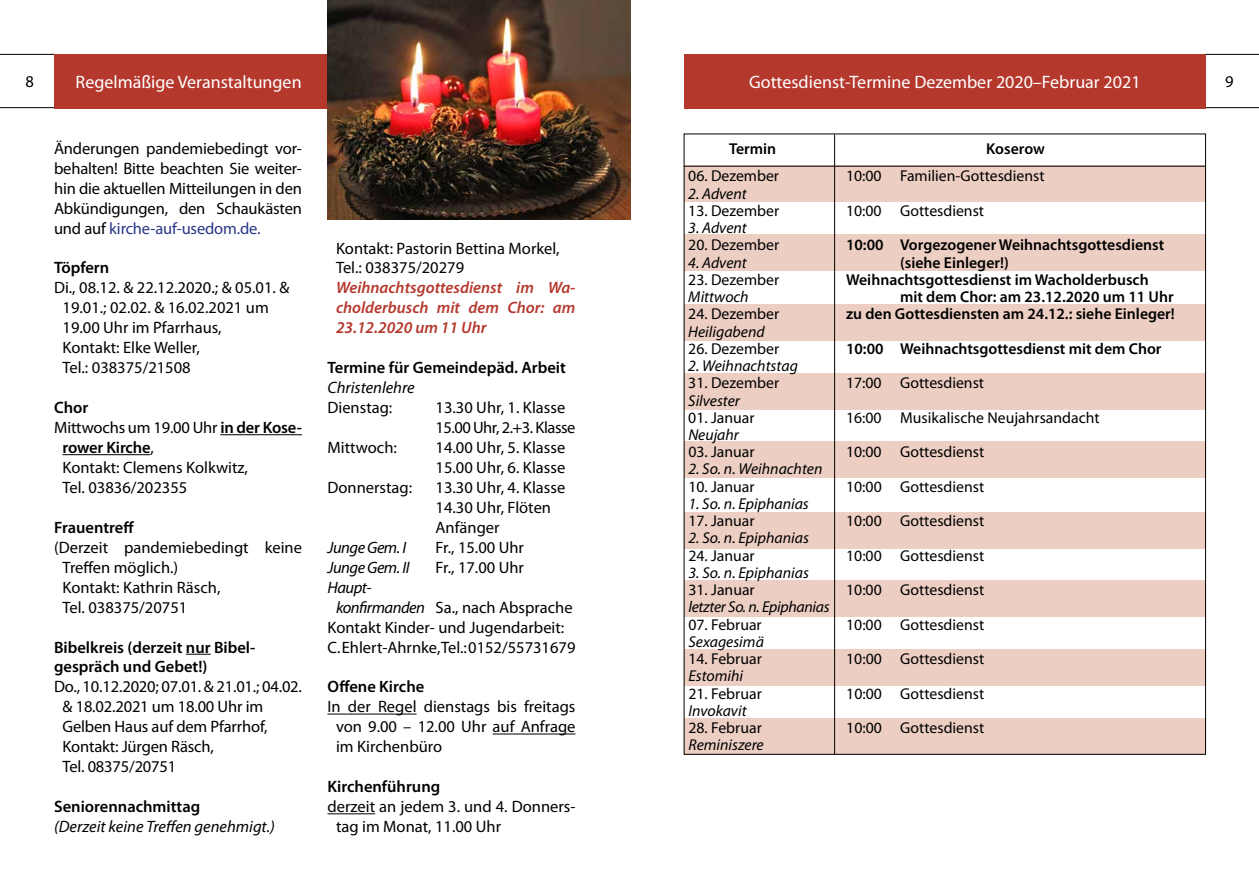
<style>
.page{position:relative;width:1259px;height:893px;background:#fff}
.page>*{position:absolute;margin:0;border:0;box-sizing:border-box;transform-origin:0 0}
.t1{font:18px "Myriad Pro";color:#fff}
.t2{font:16.5px/20px "Myriad Pro";color:#000}
.t3{font:600 16.5px/20px "Myriad Pro";color:#000}
.t4{font:italic 600 16.5px/20px "Myriad Pro";color:#b5382d;text-align:justify}
.t5{font:italic 16.5px "Myriad Pro";color:#000}
.t6{font:italic 16.5px "Myriad Pro";letter-spacing:-.03em;color:#000}
.t7{font:15.75px "Myriad Pro";color:#000}
.t8{font:600 15.75px "Myriad Pro";color:#000}
.t9{font:italic 15.75px "Myriad Pro";color:#000}
.t10{font:italic 15.75px "Myriad Pro";letter-spacing:-.02em;color:#000}
.s1{color:#283583}
.s2{font-weight:600}
.s3{font-weight:400}
.s4{font-style:italic}
</style>
<div class="page">
<div style="left:54px;top:54px;width:521px;height:54px;background:#b5382d"></div>
<hr style="left:0;top:54px;width:54px;height:1px;background:#000">
<hr style="left:0;top:107px;width:54px;height:1px;background:#000">
<hr style="left:1205px;top:54px;width:54px;height:1px;background:#000">
<hr style="left:1205px;top:107px;width:54px;height:1px;background:#000">
<div style="left:684px;top:166px;width:521px;height:36px;background:#eccec3"></div>
<hr style="left:220px;top:434px;width:82px;height:1px;background:#000">
<hr style="left:63px;top:454px;width:87px;height:1px;background:#000">
<svg style="left:186px;top:654px;width:25px;height:1px"></svg>
<hr style="left:327px;top:714px;width:89px;height:1px;background:#000">
<hr style="left:492px;top:734px;width:83px;height:1px;background:#000">
<hr style="left:327px;top:813px;width:48px;height:1px;background:#000">
<img style="left:327px;top:0;width:303px;height:219px">
<div style="left:684px;top:441px;width:522px;height:36px;background:#eccec3"></div>
<div style="left:684px;top:373px;width:522px;height:36px;background:#eccec3"></div>
<div style="left:684px;top:512px;width:522px;height:37px;background:#eccec3"></div>
<div style="left:684px;top:581px;width:522px;height:36px;background:#eccec3"></div>
<div style="left:684px;top:650px;width:522px;height:36px;background:#eccec3"></div>
<div style="left:684px;top:718px;width:522px;height:37px;background:#eccec3"></div>
<div style="left:684px;top:305px;width:521px;height:36px;background:#eccec3"></div>
<div style="left:684px;top:235px;width:521px;height:36px;background:#eccec3"></div>
<div style="left:684px;top:54px;width:521px;height:54px;background:#b5382d"></div>
<hr style="left:834px;top:134px;width:1px;height:621px;background:#000">
<hr style="left:684px;top:166px;width:522px;height:1px;background:#000">
<p class="t2" style="left:26px;top:71px;width:10px">8</p>
<p class="t1" style="left:76px;top:71px;width:227px">Regelmäßige Veranstaltungen</p>
<p class="t2" style="left:1225px;top:71px;width:10px">9</p>
<p class="t1" style="left:749px;top:71px;width:393px">Gottesdienst-Termine Dezember 2020–Februar 2021</p>
<p class="t2" style="left:54px;top:138px;width:249px;text-align:justify">Änderungen pandemiebedingt vor&shy;behalten! Bitte beachten Sie weiter&shy;hin die aktuellen Mitteilungen in den Abkündigungen, den Schaukästen und auf <span class="s1">kirche-auf-usedom.de.</span></p>
<p class="t3" style="left:54px;top:258px;width:57px">Töpfern</p>
<p class="t2" style="left:63px;top:278px;width:228px;text-indent:-9px">Di., 08.12. &amp; 22.12.2020.; &amp; 05.01. &amp;<br>19.01.; 02.02. &amp; 16.02.2021 um<br>19.00 Uhr im Pfarrhaus,<br>Kontakt: Elke Weller,<br>Tel.: 038375/21508</p>
<p class="t3" style="left:54px;top:397px;width:36px">Chor</p>
<p class="t2" style="left:54px;top:417px;width:249px">Mittwochs um 19.00 Uhr <span class="s2">in der Kose-</span></p>
<p class="t3" style="left:63px;top:437px;width:93px">rower Kirche<span class="s3">,</span></p>
<p class="t2" style="left:63px;top:457px;width:187px">Kontakt: Clemens Kolkwitz,</p>
<p class="t2" style="left:63px;top:477px;width:126px">Tel. 03836/202355</p>
<p class="t3" style="left:54px;top:517px;width:82px">Frauentreff</p>
<p class="t2" style="left:63px;top:537px;width:241px;text-indent:-8px">(Derzeit pandemiebedingt keine<br>Treffen möglich.)<br>Kontakt: Kathrin Räsch,<br>Tel. 038375/20751</p>
<p class="t3" style="left:54px;top:637px;width:203px">Bibelkreis (derzeit nur Bibel&shy;gespräch und Gebet!)</p>
<p class="t2" style="left:63px;top:677px;width:241px;text-indent:-8px">Do., 10.12.2020; 07.01. &amp; 21.01.; 04.02. &amp; 18.02.2021 um 18.00 Uhr im<br>Gelben Haus auf dem Pfarrhof,<br>Kontakt: Jürgen Räsch,<br>Tel. 08375/20751</p>
<p class="t3" style="left:54px;top:796px;width:148px">Seniorennachmittag</p>
<p class="t5" style="left:54px;top:816px;width:222px">(Derzeit keine Treffen genehmigt.)</p>
<p class="t2" style="left:336px;top:238px;width:225px">Kontakt: Pastorin Bettina Morkel,<br>Tel.: 038375/20279</p>
<p class="t4" style="left:336px;top:277px;width:241px">Weihnachtsgottesdienst im Wa&shy;cholderbusch mit dem Chor: am 23.12.2020 um 11 Uhr</p>
<p class="t3" style="left:327px;top:357px;width:240px">Termine für Gemeindepäd. Arbeit</p>
<p class="t5" style="left:327px;top:377px;width:89px">Christenlehre</p>
<p class="t2" style="left:327px;top:397px;width:66px">Dienstag:</p>
<p class="t2" style="left:435px;top:397px;width:141px">13.30 Uhr, 1. Klasse<br>15.00 Uhr, 2.+3. Klasse</p>
<p class="t2" style="left:327px;top:437px;width:71px">Mittwoch:</p>
<p class="t2" style="left:435px;top:437px;width:131px">14.00 Uhr, 5. Klasse<br>15.00 Uhr, 6. Klasse</p>
<p class="t2" style="left:327px;top:477px;width:86px">Donnerstag:</p>
<p class="t2" style="left:435px;top:477px;width:131px">13.30 Uhr, 4. Klasse<br>14.30 Uhr, Flöten<br>Anfänger</p>
<p class="t6" style="left:327px;top:537px;width:80px">Junge Gem. I</p>
<p class="t2" style="left:435px;top:537px;width:90px">Fr., 15.00 Uhr</p>
<p class="t6" style="left:327px;top:557px;width:83px">Junge Gem. II</p>
<p class="t2" style="left:435px;top:557px;width:90px">Fr., 17.00 Uhr</p>
<p class="t5" style="left:327px;top:577px;width:46px">Haupt-</p>
<p class="t2" style="left:336px;top:597px;width:238px"><span class="s4">konfirmanden</span> Sa., nach Absprache</p>
<p class="t2" style="left:327px;top:617px;width:238px">Kontakt Kinder- und Jugendarbeit:</p>
<p class="t2" style="left:327px;top:637px;width:249px">C. Ehlert-Ahrnke, Tel.: 0152/55731679</p>
<p class="t3" style="left:327px;top:676px;width:98px">Offene Kirche</p>
<p class="t2" style="left:336px;top:697px;width:241px;text-align:justify;text-indent:-8px">In der Regel dienstags bis freitags von 9.00 – 12.00 Uhr auf Anfrage im Kirchenbüro</p>
<p class="t3" style="left:327px;top:776px;width:114px">Kirchenführung</p>
<p class="t2" style="left:336px;top:796px;width:241px;text-indent:-8px">derzeit an jedem 3. und 4. Donners&shy;tag im Monat, 11.00 Uhr</p>
<p class="t8" style="left:729px;top:139px;width:49px">Termin</p>
<p class="t8" style="left:986px;top:139px;width:60px">Koserow</p>
<p class="t7" style="left:688px;top:166px;width:92px">06. Dezember</p>
<p class="t7" style="left:846px;top:166px;width:200px">10:00 Familien-Gottesdienst</p>
<p class="t9" style="left:688px;top:184px;width:60px">2. Advent</p>
<p class="t7" style="left:688px;top:201px;width:92px">13. Dezember</p>
<p class="t7" style="left:846px;top:201px;width:140px">10:00 Gottesdienst</p>
<p class="t9" style="left:688px;top:218px;width:60px">3. Advent</p>
<p class="t7" style="left:688px;top:235px;width:92px">20. Dezember</p>
<p class="t8" style="left:846px;top:235px;width:320px">10:00 Vorgezogener Weihnachtsgottesdienst</p>
<p class="t9" style="left:688px;top:252px;width:60px">4. Advent</p>
<p class="t8" style="left:900px;top:252px;width:110px">(siehe Einleger!)</p>
<p class="t7" style="left:688px;top:270px;width:92px">23. Dezember</p>
<p class="t8" style="left:846px;top:269px;width:304px">Weihnachtsgottesdienst im Wacholderbusch</p>
<p class="t9" style="left:688px;top:287px;width:62px">Mittwoch</p>
<p class="t8" style="left:900px;top:287px;width:275px">mit dem Chor: am 23.12.2020 um 11 Uhr</p>
<p class="t7" style="left:688px;top:304px;width:92px">24. Dezember</p>
<p class="t8" style="left:846px;top:304px;width:330px">zu den Gottesdiensten am 24.12.: siehe Einleger!</p>
<p class="t9" style="left:688px;top:321px;width:78px">Heiligabend</p>
<p class="t7" style="left:688px;top:339px;width:92px">26. Dezember</p>
<p class="t8" style="left:846px;top:338px;width:317px">10:00 Weihnachtsgottesdienst mit dem Chor</p>
<p class="t9" style="left:688px;top:356px;width:111px">2. Weihnachtstag</p>
<p class="t7" style="left:688px;top:373px;width:92px">31. Dezember</p>
<p class="t7" style="left:846px;top:373px;width:140px">17:00 Gottesdienst</p>
<p class="t9" style="left:688px;top:390px;width:53px">Silvester</p>
<p class="t7" style="left:688px;top:408px;width:68px">01. Januar</p>
<p class="t7" style="left:846px;top:408px;width:255px">16:00 Musikalische Neujahrsandacht</p>
<p class="t9" style="left:688px;top:425px;width:52px">Neujahr</p>
<p class="t7" style="left:688px;top:442px;width:68px">03. Januar</p>
<p class="t7" style="left:846px;top:442px;width:140px">10:00 Gottesdienst</p>
<p class="t9" style="left:688px;top:459px;width:136px">2. So. n. Weihnachten</p>
<p class="t7" style="left:688px;top:477px;width:68px">10. Januar</p>
<p class="t7" style="left:846px;top:477px;width:140px">10:00 Gottesdienst</p>
<p class="t9" style="left:688px;top:494px;width:122px">1. So. n. Epiphanias</p>
<p class="t7" style="left:688px;top:511px;width:68px">17. Januar</p>
<p class="t7" style="left:846px;top:511px;width:140px">10:00 Gottesdienst</p>
<p class="t9" style="left:688px;top:528px;width:122px">2. So. n. Epiphanias</p>
<p class="t7" style="left:688px;top:546px;width:68px">24. Januar</p>
<p class="t7" style="left:846px;top:546px;width:140px">10:00 Gottesdienst</p>
<p class="t9" style="left:688px;top:563px;width:122px">3. So. n. Epiphanias</p>
<p class="t7" style="left:688px;top:580px;width:68px">31. Januar</p>
<p class="t7" style="left:846px;top:580px;width:140px">10:00 Gottesdienst</p>
<p class="t10" style="left:688px;top:597px;width:143px">letzter So. n. Epiphanias</p>
<p class="t7" style="left:688px;top:615px;width:75px">07. Februar</p>
<p class="t7" style="left:846px;top:615px;width:140px">10:00 Gottesdienst</p>
<p class="t9" style="left:688px;top:632px;width:77px">Sexagesimä</p>
<p class="t7" style="left:688px;top:649px;width:75px">14. Februar</p>
<p class="t7" style="left:846px;top:649px;width:140px">10:00 Gottesdienst</p>
<p class="t9" style="left:688px;top:666px;width:56px">Estomihi</p>
<p class="t7" style="left:688px;top:684px;width:75px">21. Februar</p>
<p class="t7" style="left:846px;top:684px;width:140px">10:00 Gottesdienst</p>
<p class="t9" style="left:688px;top:701px;width:60px">Invokavit</p>
<p class="t7" style="left:688px;top:718px;width:75px">28. Februar</p>
<p class="t7" style="left:846px;top:718px;width:140px">10:00 Gottesdienst</p>
<p class="t9" style="left:688px;top:735px;width:77px">Reminiszere</p>
</div>
